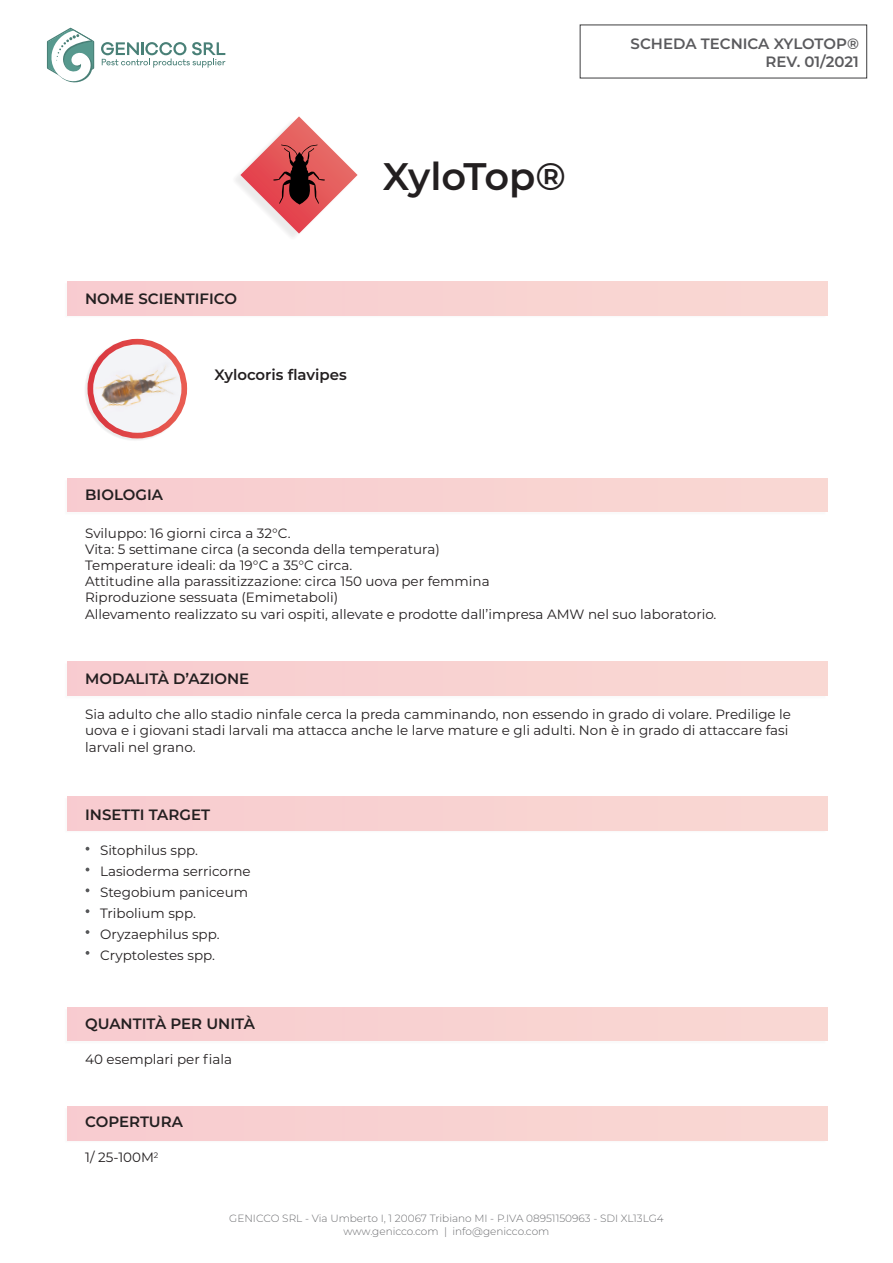
<style>
.page{position:relative;width:893px;height:1263px;background:#fff}
.page>*{position:absolute;margin:0;border:0;box-sizing:border-box;transform-origin:0 0}
.t1{font:600 38.4px "Montserrat";letter-spacing:-.015em;color:#231f20}
.t2{font:600 15px "Montserrat";color:#231f20}
.t3{font:600 15px "Montserrat";letter-spacing:-.005em;color:#5a5a5d}
.t4{font:13.5px/16.2px "Montserrat";color:#231f20}
.t5{font:300 10.5px "Montserrat";color:#6c6d70}
</style>
<div class="page">
<div style="left:64px;top:282px;width:762px;height:37px;background:#231f20;opacity:.1"></div>
<div style="left:68px;top:282px;width:759px;height:33px;background:#f8d2d1"></div>
<div style="left:64px;top:479px;width:762px;height:36px;background:#fafafa"></div>
<div style="left:68px;top:478px;width:759px;height:34px;background:#f8d2d1"></div>
<div style="left:64px;top:663px;width:762px;height:36px;background:#231f20;opacity:.1"></div>
<div style="left:68px;top:662px;width:759px;height:33px;background:#f8d2d1"></div>
<div style="left:64px;top:797px;width:762px;height:36px;background:#231f20;opacity:.1"></div>
<div style="left:68px;top:796px;width:759px;height:34px;background:#f8d2d1"></div>
<div style="left:64px;top:1008px;width:762px;height:36px;background:#fafafa"></div>
<div style="left:68px;top:1007px;width:759px;height:34px;background:#f8d2d1"></div>
<div style="left:64px;top:1107px;width:762px;height:36px;background:#231f20;opacity:.1"></div>
<div style="left:68px;top:1107px;width:759px;height:33px;background:#f8d2d1"></div>
<svg style="left:86px;top:847px;width:3px;height:4px"></svg>
<svg style="left:86px;top:888px;width:3px;height:4px"></svg>
<svg style="left:86px;top:909px;width:3px;height:4px"></svg>
<svg style="left:86px;top:930px;width:3px;height:4px"></svg>
<svg style="left:86px;top:951px;width:3px;height:4px"></svg>
<svg style="left:47px;top:28px;width:47px;height:55px"></svg>
<svg style="left:101px;top:42px;width:124px;height:26px"></svg>
<svg style="left:240px;top:116px;width:118px;height:118px"></svg>
<div style="left:84px;top:339px;width:102px;height:103px;background:#231f20;opacity:.1"></div>
<img style="left:90px;top:342px;width:94px;height:94px;border-radius:47px">
<div style="left:88px;top:339px;width:99px;height:99px;border:6px solid #fff;border-radius:50%"></div>
<p class="t1" style="left:383px;top:149px;width:185px">XyloTop®</p>
<p class="t2" style="left:85px;top:288px;width:154px">NOME SCIENTIFICO</p>
<p class="t2" style="left:214px;top:364px;width:134px">Xylocoris flavipes</p>
<p class="t2" style="left:85px;top:484px;width:79px">BIOLOGIA</p>
<p class="t3" style="left:631px;top:33px;width:230px">SCHEDA TECNICA XYLOTOP®</p>
<p class="t3" style="left:765px;top:51px;width:95px">REV. 01/2021</p>
<p class="t4" style="left:85px;top:524px;width:207px">Sviluppo: 16 giorni circa a 32°C.</p>
<p class="t4" style="left:85px;top:540px;width:356px">Vita: 5 settimane circa (a seconda della temperatura)</p>
<p class="t4" style="left:85px;top:557px;width:269px">Temperature ideali: da 19°C a 35°C circa.</p>
<p class="t4" style="left:85px;top:573px;width:406px">Attitudine alla parassitizzazione: circa 150 uova per femmina</p>
<p class="t4" style="left:85px;top:589px;width:255px">Riproduzione sessuata (Emimetaboli)</p>
<p class="t4" style="left:85px;top:605px;width:633px">Allevamento realizzato su vari ospiti, allevate e prodotte dall’impresa AMW nel suo laboratorio.</p>
<p class="t2" style="left:85px;top:668px;width:166px">MODALITÀ D’AZIONE</p>
<p class="t4" style="left:85px;top:706px;width:707px">Sia adulto che allo stadio ninfale cerca la preda camminando, non essendo in grado di volare. Predilige le uova e i giovani stadi larvali ma attacca anche le larve mature e gli adulti. Non è in grado di attaccare fasi larvali nel grano.</p>
<p class="t2" style="left:85px;top:804px;width:126px">INSETTI TARGET</p>
<p class="t4" style="left:100px;top:841px;width:99px">Sitophilus spp.</p>
<p class="t4" style="left:100px;top:862px;width:152px">Lasioderma serricorne</p>
<p class="t4" style="left:100px;top:883px;width:150px">Stegobium paniceum</p>
<p class="t4" style="left:100px;top:904px;width:97px">Tribolium spp.</p>
<p class="t4" style="left:100px;top:925px;width:121px">Oryzaephilus spp.</p>
<p class="t4" style="left:100px;top:946px;width:116px">Cryptolestes spp.</p>
<p class="t2" style="left:85px;top:1012px;width:171px">QUANTITÀ PER UNITÀ</p>
<p class="t4" style="left:85px;top:1050px;width:148px">40 esemplari per fiala</p>
<p class="t2" style="left:85px;top:1111px;width:99px">COPERTURA</p>
<p class="t4" style="left:85px;top:1149px;width:75px">1/ 25-100M<sup>2</sup></p>
<p class="t5" style="left:229px;top:1211px;width:436px">GENICCO SRL - Via Umberto I, 1 20067 Tribiano MI - P.IVA 08951150963 - SDI XL13LG4</p>
<p class="t5" style="left:344px;top:1224px;width:207px">www.genicco.com | info@genicco.com</p>
</div>
